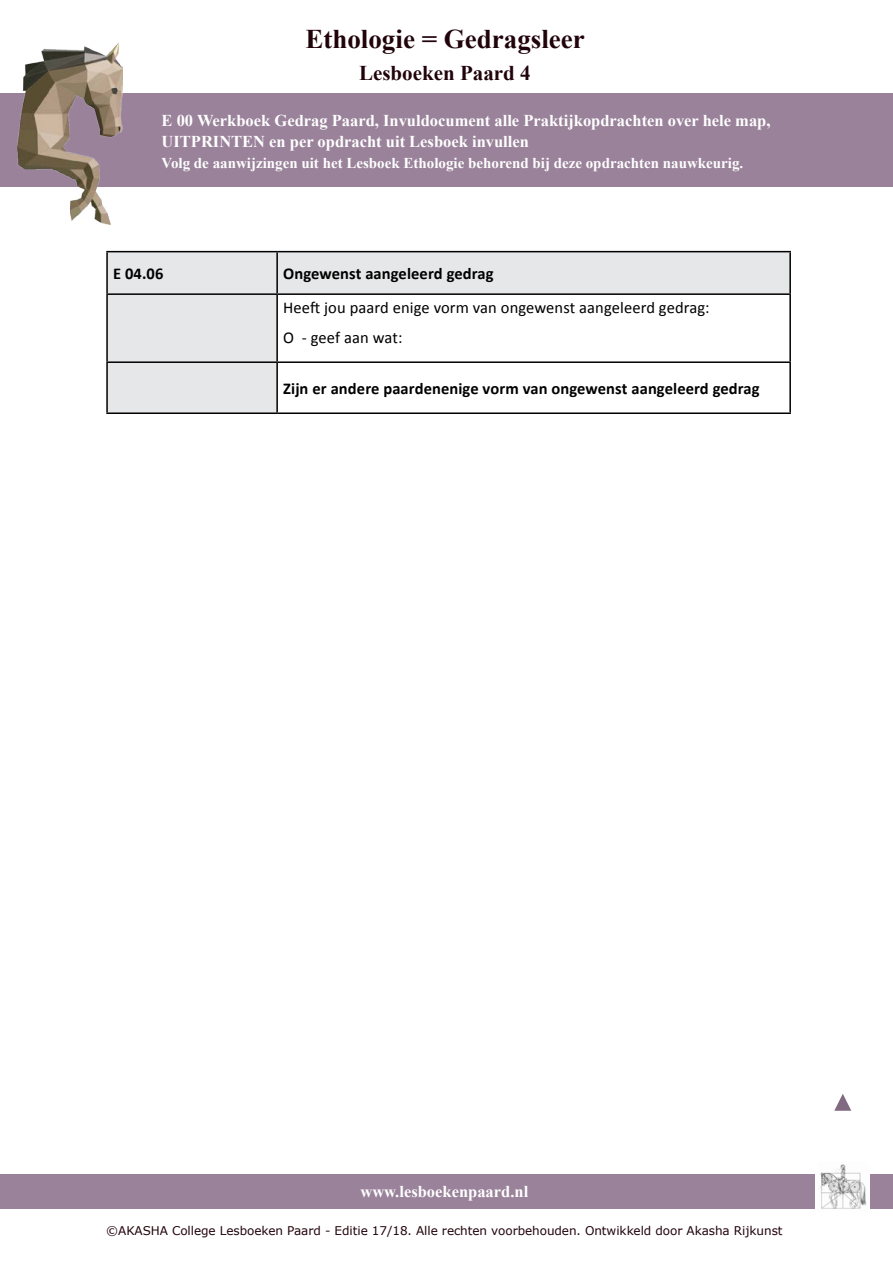
<style>
.page{position:relative;width:893px;height:1263px;background:#fff}
.page>*{position:absolute;margin:0;border:0;box-sizing:border-box;transform-origin:0 0}
.t1{font:700 27px "Times New Roman";color:#21030b}
.t2{font:700 21px "Times New Roman";color:#21030b}
.t3{font:700 16.5px/21px "Times New Roman";color:#fff}
.t4{font:700 16.5px "Calibri";letter-spacing:.005em;color:#000}
.t5{font:16.5px/30px "Calibri";letter-spacing:.005em;color:#000}
.t6{font:700 15px "Times New Roman";color:#fff}
.t7{font:12px "Verdana";letter-spacing:-.005em;color:#21030b}
</style>
<div class="page">
<div style="left:0;top:1174px;width:893px;height:34px;background:#9a829a"></div>
<div style="left:0;top:94px;width:893px;height:93px;background:#9a829a"></div>
<div style="left:108px;top:252px;width:681px;height:160px;background:#e6e7e8"></div>
<svg style="left:278px;top:295px;width:511px;height:117px"></svg>
<hr style="left:106px;top:251px;width:171px;height:1px;background:#000">
<hr style="left:106px;top:252px;width:2px;height:41px;background:#000">
<hr style="left:277px;top:251px;width:514px;height:1px;background:#000">
<hr style="left:276px;top:252px;width:2px;height:41px;background:#000">
<hr style="left:789px;top:252px;width:2px;height:41px;background:#000">
<hr style="left:106px;top:293px;width:171px;height:2px;background:#000">
<hr style="left:106px;top:295px;width:2px;height:66px;background:#000">
<hr style="left:277px;top:293px;width:514px;height:2px;background:#000">
<hr style="left:276px;top:295px;width:2px;height:66px;background:#000">
<hr style="left:789px;top:295px;width:2px;height:66px;background:#000">
<hr style="left:106px;top:361px;width:171px;height:2px;background:#000">
<hr style="left:106px;top:363px;width:2px;height:49px;background:#000">
<hr style="left:277px;top:361px;width:514px;height:2px;background:#000">
<hr style="left:276px;top:363px;width:2px;height:49px;background:#000">
<hr style="left:789px;top:363px;width:2px;height:49px;background:#000">
<hr style="left:106px;top:412px;width:171px;height:2px;background:#000">
<hr style="left:277px;top:412px;width:514px;height:2px;background:#000">
<img style="left:17px;top:43px;width:106px;height:182px">
<img style="left:816px;top:1164px;width:54px;height:45px">
<svg style="left:834px;top:1094px;width:17px;height:17px"></svg>
<h1 class="t1" style="left:305px;top:20px;width:281px">Ethologie = Gedragsleer</h1>
<p class="t2" style="left:359px;top:58px;width:173px">Lesboeken Paard 4</p>
<p class="t3" style="left:162px;top:110px;width:610px">E 00 Werkboek Gedrag Paard, Invuldocument alle Praktijkopdrachten over hele map,<br>UITPRINTEN en per opdracht uit Lesboek invullen</p>
<p class="t6" style="left:162px;top:153px;width:583px">Volg de aanwijzingen uit het Lesboek Ethologie behorend bij deze opdrachten nauwkeurig.</p>
<p class="t4" style="left:113px;top:263px;width:52px">E 04.06</p>
<p class="t4" style="left:283px;top:263px;width:212px">Ongewenst aangeleerd gedrag</p>
<p class="t5" style="left:283px;top:292px;width:428px">Heeft jou paard enige vorm van ongewenst aangeleerd gedrag:<br>O - geef aan wat:</p>
<p class="t4" style="left:283px;top:378px;width:478px">Zijn er andere paardenenige vorm van ongewenst aangeleerd gedrag</p>
<p class="t3" style="left:360px;top:1180px;width:169px">www.lesboekenpaard.nl</p>
<p class="t7" style="left:106px;top:1223px;width:678px">©AKASHA College Lesboeken Paard - Editie 17/18. Alle rechten voorbehouden. Ontwikkeld door Akasha Rijkunst</p>
</div>
